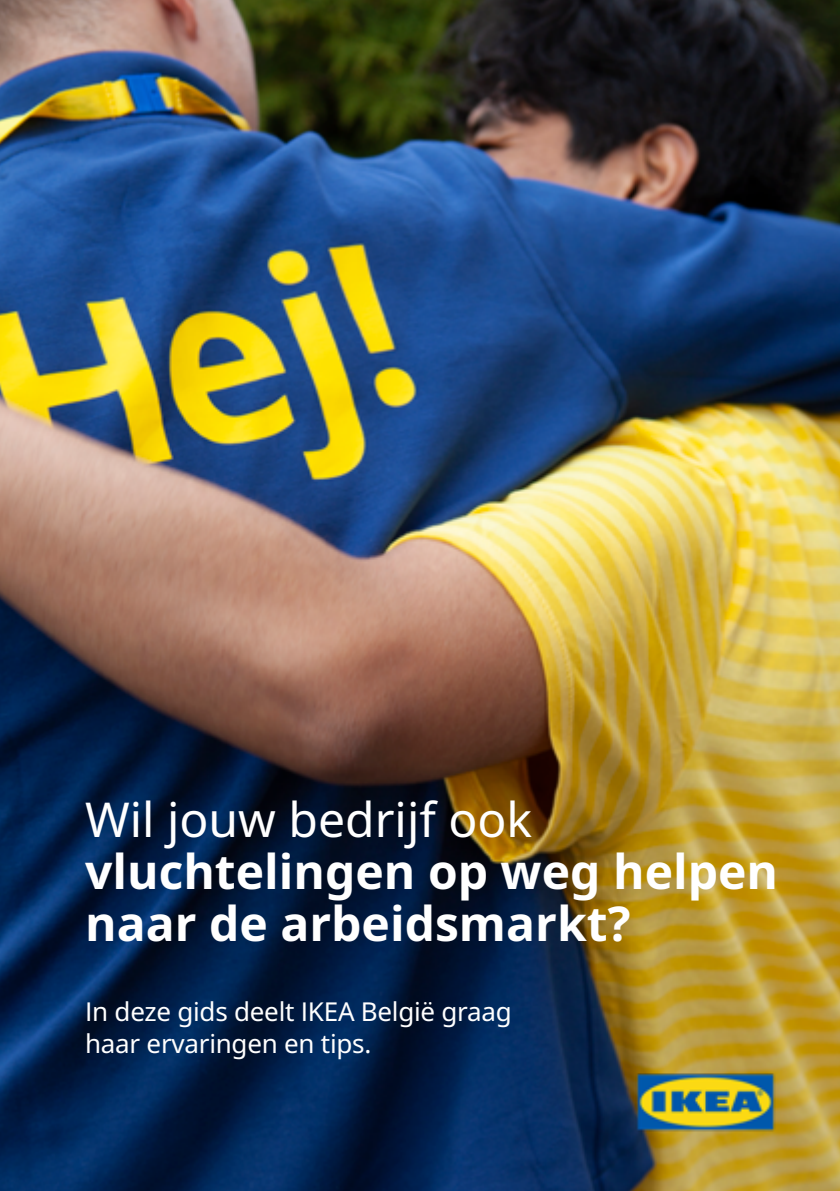
<style>
.page{position:relative;width:840px;height:1191px;background:#fff}
.page>*{position:absolute;margin:0;border:0;box-sizing:border-box;transform-origin:0 0}
.t1{font:700 48px/52px "Noto IKEA Latin";color:#fff}
.t2{font:48px "Noto IKEA Latin";color:#fff}
.t3{font:26px/32px "Noto IKEA Latin";letter-spacing:-.01em;color:#fff}
</style>
<div class="page">
<img style="left:0;top:0;width:839px;height:1191px">
<img style="left:623px;top:1060px;width:162px;height:82px">
<h1 class="t2" style="left:85px;top:785px;width:448px">Wil jouw bedrijf ook</h1>
<h1 class="t1" style="left:85px;top:844px;width:694px">vluchtelingen op weg helpen naar de arbeidsmarkt?</h1>
<p class="t3" style="left:85px;top:995px;width:428px">In deze gids deelt IKEA België graag haar ervaringen en tips.</p>
</div>
